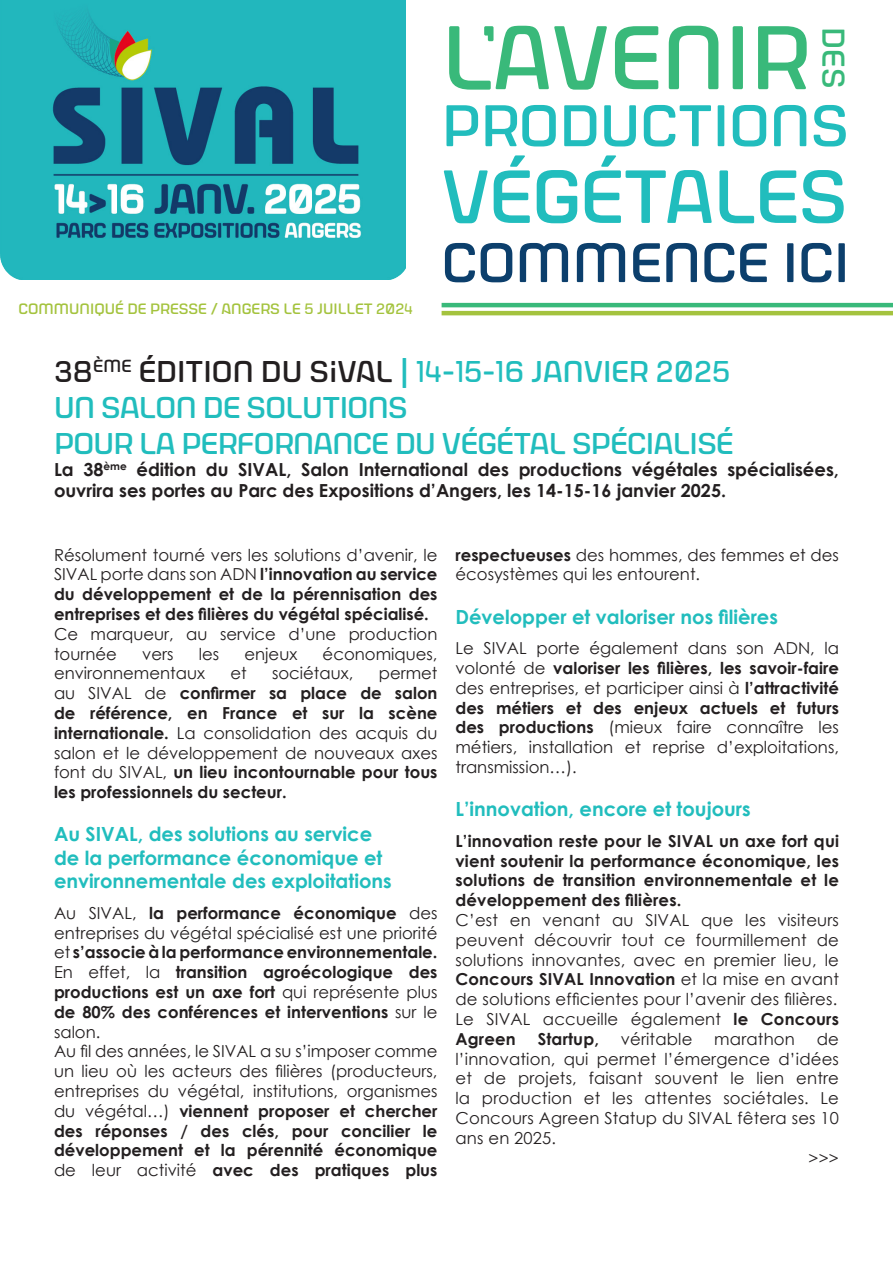
<style>
.page{position:relative;width:893px;height:1263px;background:#fff}
.page>*{position:absolute;margin:0;border:0;box-sizing:border-box;transform-origin:0 0}
.t1{font:90px "Northlane One";color:#39b97a}
.t2{font:75px "Northlane One";letter-spacing:-.01em;color:#21bdbd}
.t3{font:58.5px "Northlane One";color:#21bdbd}
.t4{font:55.5px "Northlane One";color:#0c3f6c}
.t5{font:31.5px "Northlane One";color:#39b97a}
.t6{font:30px "Northlane One";letter-spacing:-.02em;color:#21bdbd}
.t7{font:30px "Northlane One";color:#21bdbd}
.t8{font:700 19.5px/23.4px "Century Gothic";color:#21bdbd}
.t9{font:700 18px/21.6px "Century Gothic";color:#231f20}
.t10{font:16.5px/19.8px "Century Gothic";color:#231f20;text-align:justify}
.t11{font:700 16.5px/19.8px "Century Gothic";color:#231f20;text-align:justify}
.t12{font:15px "Northlane One";color:#a4c33e}
.s1{color:#231f20}
.s2{font-weight:400}
.s3{font-weight:700}
</style>
<div class="page">
<img style="left:0;top:0;width:406px;height:280px">
<hr style="left:442px;top:303px;width:451px;height:4px;background:#39b97a">
<hr style="left:442px;top:311px;width:451px;height:4px;background:#a4c33e">
<p class="t12" style="left:18px;top:300px;width:396px">COMMUNIQUÉ DE PRESSE / ANGERS LE 5 JUILLET 2024</p>
<p class="t1" style="left:442px;top:8px;width:369px">L’AVENIR</p>
<p class="t5" style="left:851px;top:27px;width:62px;rotate:90deg">DES</p>
<p class="t3" style="left:442px;top:94px;width:409px">PRODUCTIONS</p>
<p class="t2" style="left:442px;top:155px;width:407px">VÉGÉTALES</p>
<p class="t4" style="left:442px;top:232px;width:409px">COMMENCE ICI</p>
<p class="t7" style="left:54px;top:355px;width:678px"><span class="s1">38</span><sup>ÈME</sup> <span class="s1">ÉDITION DU SIVAL</span> | 14-15-16 JANVIER 2025</p>
<p class="t6" style="left:54px;top:391px;width:355px">UN SALON DE SOLUTIONS</p>
<p class="t6" style="left:54px;top:427px;width:681px">POUR LA PERFORNANCE DU VÉGÉTAL SPÉCIALISÉ</p>
<p class="t9" style="left:54px;top:458px;width:786px">La 38<sup>ème</sup> édition du SIVAL, Salon International des productions végétales spécialisées, ouvrira ses portes au Parc des Expositions d’Angers, les 14-15-16 janvier 2025.</p>
<p class="t11" style="left:54px;top:544px;width:385px"><span class="s2">Résolument tourné vers les solutions d’avenir, le SIVAL porte dans son ADN</span> l’innovation au service du développement et de la pérennisation des entreprises et des filières du végétal spécialisé.</p>
<p class="t10" style="left:54px;top:624px;width:385px">Ce marqueur, au service d’une production tournée</p>
<p class="t10" style="left:142px;top:643px;width:33px">vers</p>
<p class="t10" style="left:199px;top:643px;width:22px">les</p>
<p class="t10" style="left:244px;top:643px;width:54px">enjeux</p>
<p class="t10" style="left:323px;top:643px;width:116px">économiques,</p>
<p class="t10" style="left:54px;top:663px;width:152px">environnementaux</p>
<p class="t10" style="left:230px;top:663px;width:18px">et</p>
<p class="t10" style="left:272px;top:663px;width:83px">sociétaux,</p>
<p class="t11" style="left:54px;top:663px;width:385px;text-indent:325px"><span class="s2">permet au SIVAL de</span> confirmer sa place de salon de référence, en France et sur la scène internationale. <span class="s2">La consolidation des acquis du salon et le développement de nouveaux axes font du SIVAL,</span> un lieu incontournable pour tous les professionnels du secteur.</p>
<p class="t8" style="left:54px;top:822px;width:339px">Au SIVAL, des solutions au service de la performance économique et environnementale des exploitations</p>
<p class="t11" style="left:54px;top:902px;width:385px"><span class="s2">Au SIVAL,</span> la performance économique <span class="s2">des entreprises du végétal spécialisé est une priorité et</span> s’associe à la performance environnementale.</p>
<p class="t11" style="left:54px;top:962px;width:385px"><span class="s2">En effet, la</span> transition agroécologique des productions est un axe fort <span class="s2">qui représente plus </span>de 80% des conférences et interventions <span class="s2">sur le salon.</span></p>
<p class="t10" style="left:54px;top:1041px;width:385px">Au fil des années, le SIVAL a su s’imposer comme un lieu où les acteurs des filières (producteurs, entreprises du végétal, institutions, organismes du végétal…) <span class="s3">viennent proposer et chercher des réponses / des clés, pour concilier le développement et la pérennité économique </span>de leur activité <span class="s3">avec des pratiques plus</span></p>
<p class="t10" style="left:455px;top:544px;width:385px"><span class="s3">respectueuses</span> des hommes, des femmes et des écosystèmes qui les entourent.</p>
<p class="t8" style="left:455px;top:604px;width:324px">Développer et valoriser nos filières</p>
<p class="t10" style="left:455px;top:638px;width:385px">Le SIVAL porte également dans son ADN, la volonté de <span class="s3">valoriser les filières, les savoir-faire </span>des entreprises, et participer ainsi à <span class="s3">l’attractivité des métiers et des enjeux actuels et futurs des productions</span> (mieux faire connaître les métiers, installation et reprise d’exploitations, transmission…).</p>
<p class="t8" style="left:455px;top:796px;width:297px">L’innovation, encore et toujours</p>
<p class="t11" style="left:455px;top:830px;width:385px">L’innovation reste pour le SIVAL un axe fort qui vient soutenir la performance économique, les solutions de transition environnementale et le développement des filières.</p>
<p class="t10" style="left:455px;top:910px;width:385px">C’est en venant au SIVAL que les visiteurs peuvent découvrir tout ce fourmillement de solutions innovantes, avec en premier lieu, le <span class="s3">Concours SIVAL Innovation</span> et la mise en avant de solutions efficientes pour l’avenir des filières.</p>
<p class="t10" style="left:455px;top:1009px;width:385px">Le SIVAL accueille également <span class="s3">le Concours<br>Agreen</span></p>
<p class="t11" style="left:538px;top:1028px;width:63px">Startup,</p>
<p class="t10" style="left:621px;top:1029px;width:73px">véritable</p>
<p class="t10" style="left:714px;top:1029px;width:82px">marathon</p>
<p class="t10" style="left:455px;top:1029px;width:385px;text-indent:361px">de l’innovation, qui permet l’émergence d’idées et de projets, faisant souvent le lien entre la production et les attentes sociétales. Le Concours Agreen Statup du SIVAL fêtera ses 10 ans en 2025.</p>
<p class="t10" style="left:809px;top:1147px;width:32px">&gt;&gt;&gt;</p>
</div>
